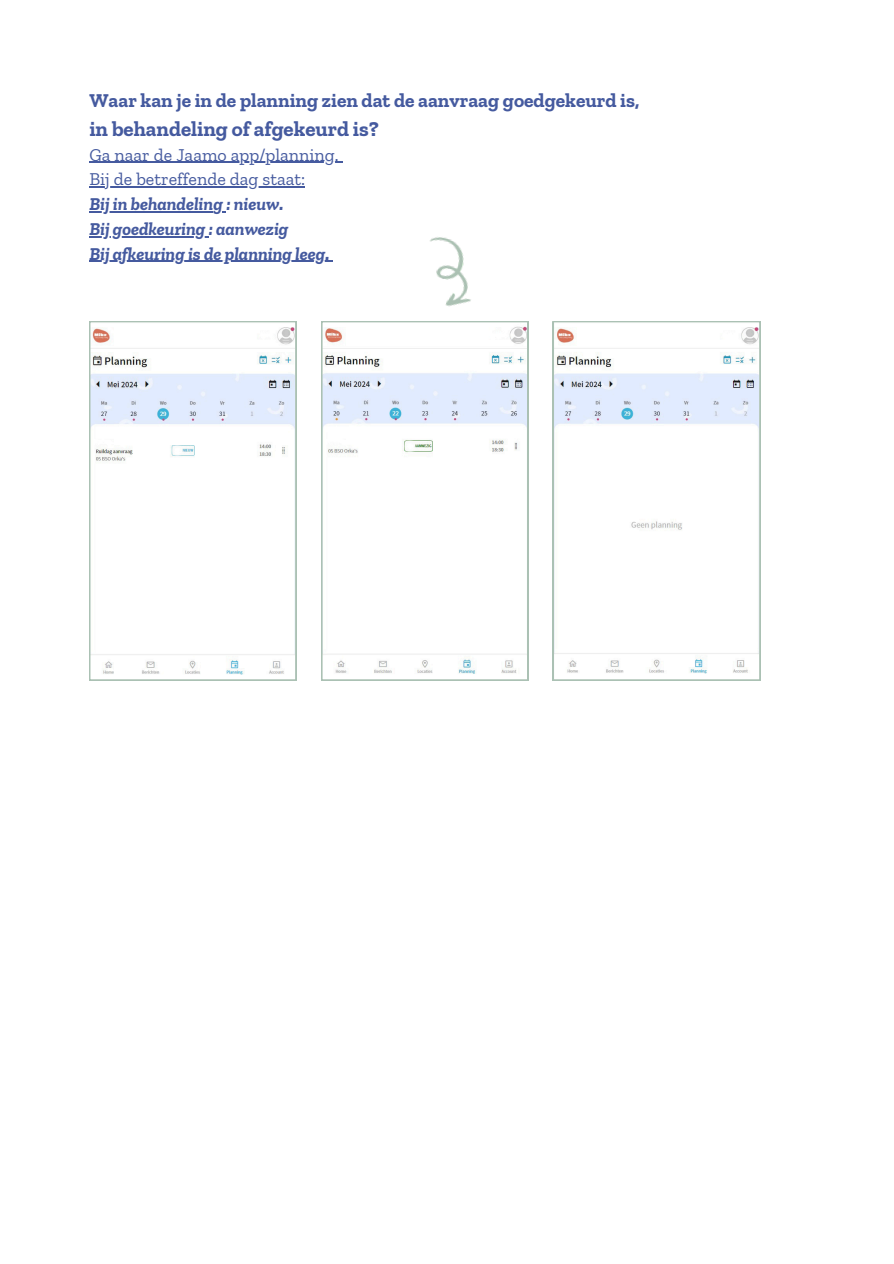
<style>
.page{position:relative;width:894px;height:1264px;background:#fff}
.page>*{position:absolute;margin:0;border:0;box-sizing:border-box;transform-origin:0 0}
.t1{font:700 21px "Zilla Slab";color:#455a9f}
.t2{font:700 19.5px "Zilla Slab";color:#455a9f}
.t3{font:italic 700 18px/24.8px "Zilla Slab";color:#455a9f}
.t4{font:18px/24.8px "Zilla Slab";color:#455a9f}
</style>
<div class="page">
<svg style="left:321px;top:321px;width:207px;height:359px"></svg>
<svg style="left:89px;top:321px;width:207px;height:359px"></svg>
<svg style="left:552px;top:321px;width:207px;height:359px"></svg>
<hr style="left:89px;top:162px;width:249px;height:1px;background:#455a9f">
<hr style="left:89px;top:186px;width:216px;height:1px;background:#455a9f">
<hr style="left:89px;top:211px;width:124px;height:1px;background:#455a9f">
<hr style="left:89px;top:236px;width:119px;height:1px;background:#455a9f">
<hr style="left:89px;top:261px;width:240px;height:1px;background:#455a9f">
<img style="left:396px;top:237px;width:101px;height:86px">
<p class="t2" style="left:89px;top:88px;width:551px">Waar kan je in de planning zien dat de aanvraag goedgekeurd is,</p>
<p class="t1" style="left:89px;top:116px;width:291px">in behandeling of afgekeurd is?</p>
<p class="t4" style="left:89px;top:142px;width:251px">Ga naar de Jaamo app/planning.<br>Bij de betreffende dag staat:</p>
<p class="t3" style="left:89px;top:191px;width:241px">Bij in behandeling : nieuw.<br>Bij goedkeuring : aanwezig<br>Bij afkeuring is de planning leeg.</p>
</div>
